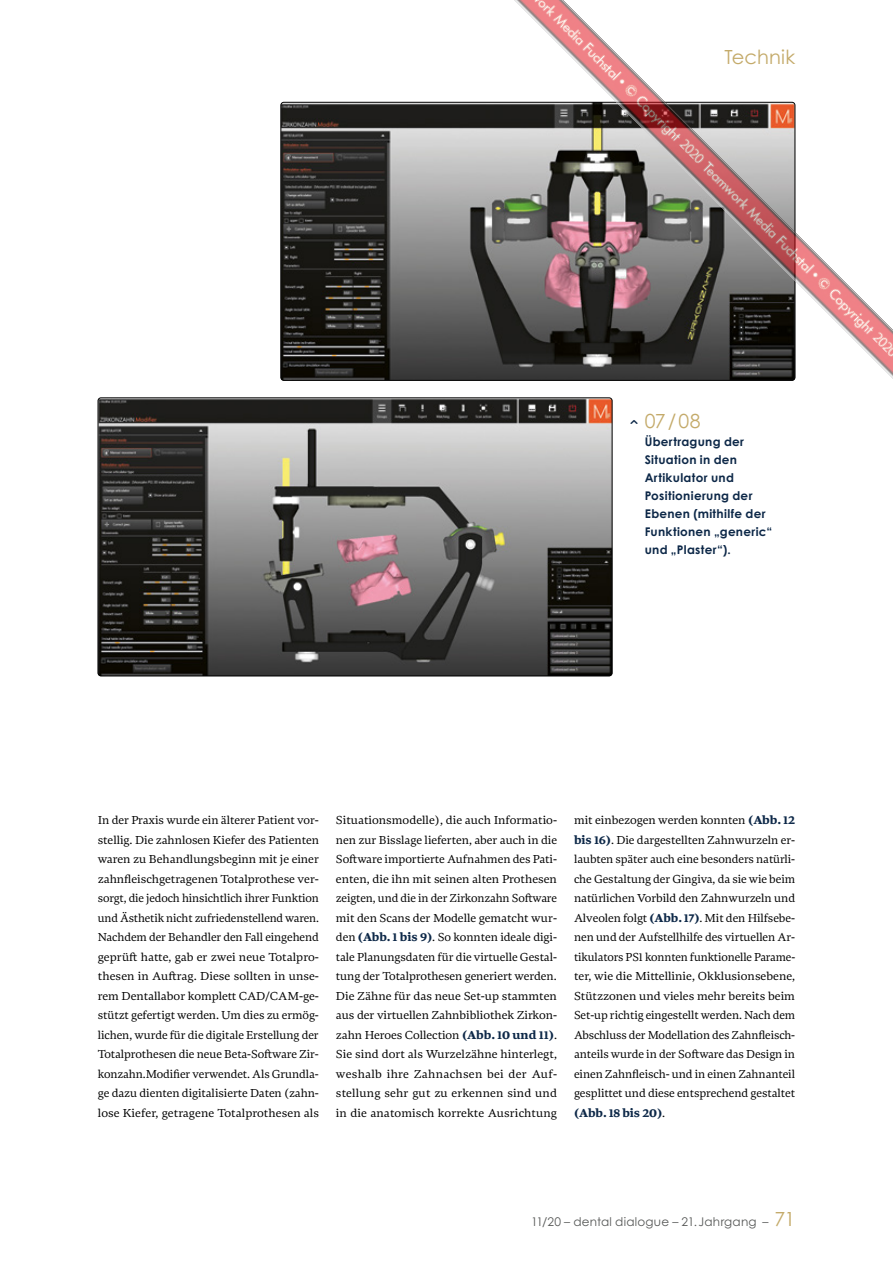
<style>
.page{position:relative;width:893px;height:1263px;background:#fff}
.page>*{position:absolute;margin:0;border:0;box-sizing:border-box;transform-origin:0 0}
.t1{font:19.5px "Century Gothic Pro";letter-spacing:.005em;color:#c4aa6a}
.t2{font:12px/19.5px "Bennet Text One";letter-spacing:-.005em;color:#000;text-align:justify}
.t3{font:700 12px/18px "Century Gothic Pro";letter-spacing:.025em;color:#0d2848}
.t4{font:12px "Century Gothic Pro";letter-spacing:.015em;color:#555756}
.t5{font:700 12px "Bennet Text Four";letter-spacing:-.005em;color:#0d2848}
.s1{font-family:"Bennet Text Four";font-weight:700;color:#0d2848}
.s2{font-family:"Bennet Text One";font-weight:400;color:#000}
.s3{font-size:19.5px;color:#c4aa6a}
</style>
<div class="page">
<img style="left:281px;top:102px;width:222px;height:279px">
<img style="left:98px;top:398px;width:514px;height:278px">
<div style="left:98px;top:398px;width:514px;height:278px;border:1px solid #000;border-radius:3px"></div>
<img style="left:503px;top:0;width:390px;height:405px">
<h1 class="t1" style="left:724px;top:45px;width:72px">Technik</h1>
<h1 class="t1" style="left:645px;top:409px;width:58px">07/08</h1>
<p class="t3" style="left:645px;top:433px;width:129px">Übertragung der<br>Situation in den<br>Artikulator und<br>Positionierung der<br>Ebenen (mithilfe der<br>Funktionen „generic“ und „Plaster“).</p>
<p class="t2" style="left:98px;top:811px;width:223px">In der Praxis wurde ein älterer Patient vor&shy;stellig. Die zahnlosen Kiefer des Patienten waren zu Behandlungsbeginn mit je einer zahnfleischgetragenen Totalprothese ver&shy;sorgt, die jedoch hinsichtlich ihrer Funktion und Ästhetik nicht zufriedenstellend waren.<br>Nachdem der Behandler den Fall eingehend geprüft hatte, gab er zwei neue Totalpro&shy;thesen in Auftrag. Diese sollten in unse&shy;rem Dentallabor komplett CAD/CAM-ge&shy;stützt gefertigt werden. Um dies zu ermög&shy;lichen, wurde für die digitale Erstellung der Totalprothesen die neue Beta-Software Zir&shy;konzahn.Modifier verwendet. Als Grundla&shy;ge dazu dienten digitalisierte Daten (zahn&shy;lose Kiefer, getragene Totalprothesen als</p>
<p class="t2" style="left:336px;top:811px;width:223px">Situationsmodelle), die auch Informatio&shy;nen zur Bisslage lieferten, aber auch in die Software importierte Aufnahmen des Pati&shy;enten, die ihn mit seinen alten Prothesen zeigten, und die in der Zirkonzahn Software mit den Scans der Modelle gematcht wur&shy;den <span class="s1">(Abb. 1 bis 9)</span>. So konnten ideale digi&shy;tale Planungsdaten für die virtuelle Gestal&shy;tung der Totalprothesen generiert werden.<br>Die Zähne für das neue Set-up stammten aus der virtuellen Zahnbibliothek Zirkon&shy;zahn Heroes Collection <span class="s1">(Abb. 10 und 11)</span>.<br>Sie sind dort als Wurzelzähne hinterlegt, weshalb ihre Zahnachsen bei der Auf&shy;stellung sehr gut zu erkennen sind und in die anatomisch korrekte Ausrichtung</p>
<p class="t2" style="left:574px;top:811px;width:223px">mit einbezogen werden konnten <span class="s1">(Abb. 12 bis 16)</span>. Die dargestellten Zahnwurzeln er&shy;laubten später auch eine besonders natürli&shy;che Gestaltung der Gingiva, da sie wie beim natürlichen Vorbild den Zahnwurzeln und Alveolen folgt <span class="s1">(Abb. 17)</span>. Mit den Hilfsebe&shy;nen und der Aufstellhilfe des virtuellen Ar&shy;tikulators PS1 konnten funktionelle Parame&shy;ter, wie die Mittellinie, Okklusionsebene, Stützzonen und vieles mehr bereits beim Set-up richtig eingestellt werden. Nach dem Abschluss der Modellation des Zahnfleisch&shy;anteils wurde in der Software das Design in einen Zahnfleisch- und in einen Zahnanteil gesplittet und diese entsprechend gestaltet</p>
<p class="t5" style="left:574px;top:1105px;width:93px">(Abb. 18 bis 20)<span class="s2">.</span></p>
<p class="t4" style="left:531px;top:1215px;width:266px">11/20 – dental dialogue – 21.Jahrgang – <span class="s3">71</span></p>
</div>
